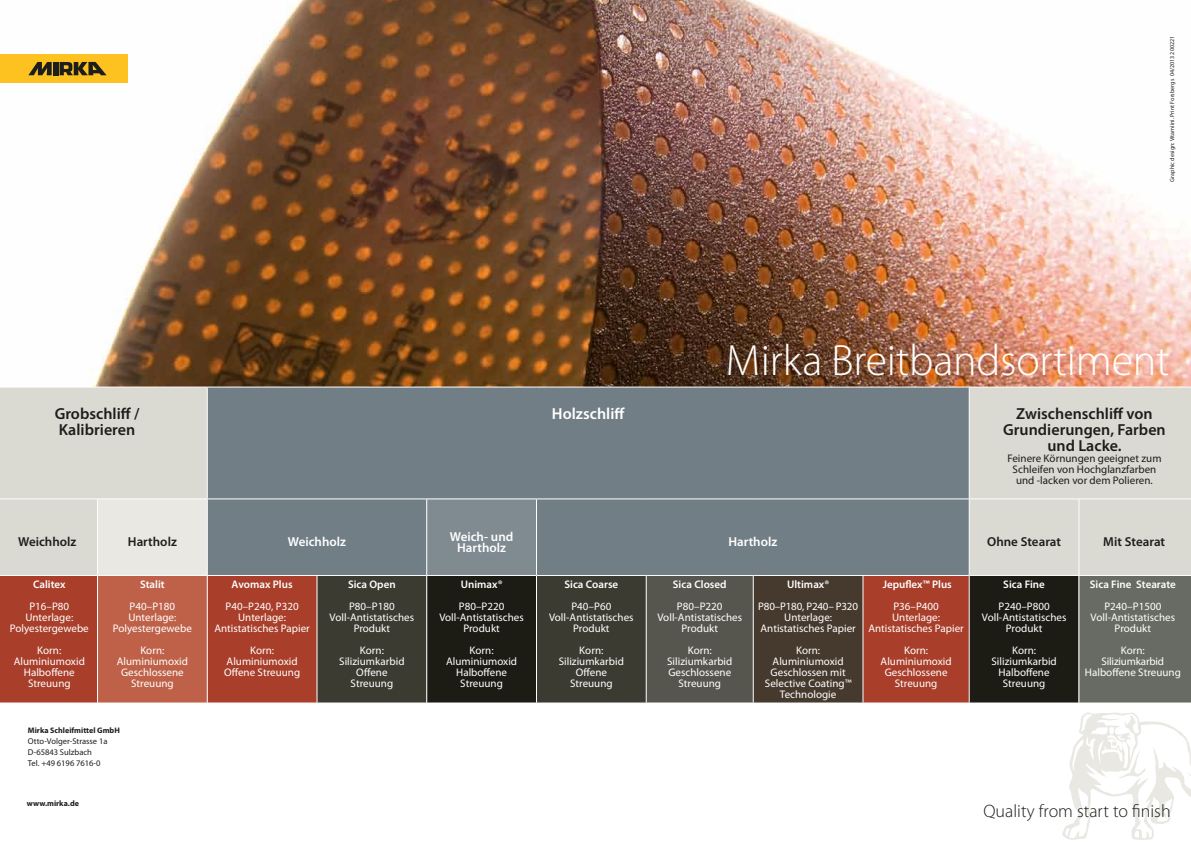
<style>
.page{position:relative;width:1191px;height:842px;background:#fff}
.page>*{position:absolute;margin:0;border:0;box-sizing:border-box;transform-origin:0 0}
.t1{font:300 44px "Myriad Pro";letter-spacing:-.005em;color:#fff}
.t2{font:300 18px "Myriad Pro";color:#1d1d1b}
.t3{font:600 16px/16px "Myriad Pro";color:#1d1d1b}
.t4{font:600 16px "Myriad Pro";color:#fff}
.t5{font:600 13px "Myriad Pro";color:#1d1d1b}
.t6{font:600 13px/11px "Myriad Pro";color:#fff;text-align:center}
.t7{font:11px/11px "Myriad Pro";color:#fff;text-align:center}
.t8{font:600 11px "Myriad Pro";color:#fff}
.t9{font:11px/11px "Myriad Pro";color:#1d1d1b;text-align:center}
.t10{font:8.5px/11px "Myriad Pro";color:#1d1d1b}
.t11{font:700 8px "Myriad Pro";color:#1d1d1b}
.t12{font:6px "Myriad Pro";color:#1d1d1b}
</style>
<div class="page">
<img style="left:0;top:0;width:1191px;height:387px">
<svg style="left:1062px;top:712px;width:129px;height:128px"></svg>
<div style="left:0;top:54px;width:128px;height:28px;background:#fdc21f"></div>
<svg style="left:28px;top:62px;width:24px;height:13px"></svg>
<div style="left:53px;top:62px;width:5px;height:13px;background:#1d1d1b"></div>
<svg style="left:60px;top:62px;width:47px;height:13px"></svg>
<div style="left:0;top:388px;width:1191px;height:187px;background:#dad9d2"></div>
<div style="left:208px;top:388px;width:760px;height:187px;background:#717e86"></div>
<div style="left:97px;top:499px;width:110px;height:76px;background:#e9e8e3"></div>
<div style="left:427px;top:499px;width:109px;height:76px;background:#7f8a91"></div>
<div style="left:0;top:576px;width:968px;height:127px;background:#a93e2a"></div>
<div style="left:97px;top:575px;width:110px;height:128px;background:#bf6148"></div>
<div style="left:318px;top:576px;width:328px;height:127px;background:#3c3b32"></div>
<div style="left:427px;top:575px;width:109px;height:128px;background:#1c1c15"></div>
<div style="left:646px;top:575px;width:107px;height:128px;background:#57564e"></div>
<div style="left:753px;top:575px;width:110px;height:128px;background:#46392e"></div>
<div style="left:969px;top:575px;width:110px;height:128px;background:#1c1c15"></div>
<div style="left:1079px;top:575px;width:112px;height:128px;background:#686b64"></div>
<hr style="left:207px;top:387px;width:1px;height:111px;background:#fff">
<hr style="left:968px;top:387px;width:1px;height:111px;background:#fff">
<hr style="left:0;top:498px;width:97px;height:1px;background:#fff">
<hr style="left:97px;top:498px;width:110px;height:1px;background:#fff">
<hr style="left:97px;top:499px;width:1px;height:76px;background:#fff">
<hr style="left:207px;top:498px;width:110px;height:1px;background:#fff">
<hr style="left:207px;top:499px;width:1px;height:76px;background:#fff">
<hr style="left:317px;top:498px;width:110px;height:1px;background:#fff">
<hr style="left:427px;top:498px;width:109px;height:1px;background:#fff">
<hr style="left:426px;top:499px;width:1px;height:76px;background:#fff">
<hr style="left:536px;top:498px;width:110px;height:1px;background:#fff">
<hr style="left:536px;top:499px;width:1px;height:76px;background:#fff">
<hr style="left:646px;top:498px;width:107px;height:1px;background:#fff">
<hr style="left:753px;top:498px;width:110px;height:1px;background:#fff">
<hr style="left:863px;top:498px;width:106px;height:1px;background:#fff">
<hr style="left:969px;top:498px;width:110px;height:1px;background:#fff">
<hr style="left:968px;top:499px;width:1px;height:76px;background:#fff">
<hr style="left:1079px;top:498px;width:112px;height:1px;background:#fff">
<hr style="left:1078px;top:499px;width:1px;height:76px;background:#fff">
<hr style="left:97px;top:575px;width:110px;height:1px;background:#fff">
<hr style="left:97px;top:576px;width:1px;height:127px;background:#fff">
<hr style="left:207px;top:576px;width:1px;height:127px;background:#fff">
<hr style="left:317px;top:576px;width:1px;height:127px;background:#fff">
<hr style="left:427px;top:575px;width:109px;height:1px;background:#fff">
<hr style="left:426px;top:576px;width:1px;height:127px;background:#fff">
<hr style="left:536px;top:576px;width:1px;height:127px;background:#fff">
<hr style="left:646px;top:575px;width:107px;height:1px;background:#fff">
<hr style="left:646px;top:576px;width:1px;height:127px;background:#fff">
<hr style="left:753px;top:575px;width:110px;height:1px;background:#fff">
<hr style="left:753px;top:576px;width:1px;height:127px;background:#fff">
<hr style="left:862px;top:576px;width:1px;height:127px;background:#fff">
<hr style="left:969px;top:575px;width:110px;height:1px;background:#fff">
<hr style="left:1079px;top:575px;width:112px;height:1px;background:#fff">
<hr style="left:1078px;top:576px;width:1px;height:127px;background:#fff">
<p class="t12" style="left:1169px;top:181px;width:147px;rotate:-90deg">Graphic design: Vitamiini. Print Forsbergs 04/2013 200221</p>
<h1 class="t1" style="left:726px;top:336px;width:445px">Mirka Breitbandsortiment</h1>
<h3 class="t3" style="left:55px;top:406px;width:86px">Grobschliff /<br>Kalibrieren</h3>
<h3 class="t4" style="left:552px;top:405px;width:74px">Holzschliff</h3>
<h3 class="t3" style="left:1003px;top:406px;width:164px;text-align:center">Zwischenschliff von<br>Grundierungen, Farben und Lacke.</h3>
<p class="t9" style="left:1007px;top:453px;width:156px">Feinere Körnungen geeignet zum<br>Schleifen von Hochglanzfarben und -lacken vor dem Polieren.</p>
<p class="t5" style="left:18px;top:535px;width:60px">Weichholz</p>
<p class="t5" style="left:128px;top:535px;width:50px">Hartholz</p>
<p class="t6" style="left:288px;top:537px;width:60px">Weichholz</p>
<p class="t6" style="left:450px;top:531px;width:65px">Weich- und<br>Hartholz</p>
<p class="t6" style="left:728px;top:537px;width:50px">Hartholz</p>
<p class="t5" style="left:987px;top:535px;width:75px">Ohne Stearat</p>
<p class="t5" style="left:1103px;top:535px;width:63px">Mit Stearat</p>
<p class="t8" style="left:33px;top:578px;width:34px">Calitex</p>
<p class="t7" style="left:10px;top:601px;width:80px">P16–P80<br>Unterlage:<br>Polyestergewebe</p>
<p class="t7" style="left:14px;top:645px;width:73px">Korn:<br>Aluminiumoxid<br>Halboffene<br>Streuung</p>
<p class="t8" style="left:882px;top:578px;width:71px">Jepuflex™ Plus</p>
<p class="t7" style="left:868px;top:601px;width:97px">P36–P400<br>Unterlage:<br>Antistatisches Papier</p>
<p class="t7" style="left:880px;top:645px;width:73px">Korn:<br>Aluminiumoxid<br>Geschlossene<br>Streuung</p>
<p class="t8" style="left:140px;top:578px;width:26px">Stalit</p>
<p class="t7" style="left:113px;top:601px;width:80px">P40–P180<br>Unterlage:<br>Polyestergewebe</p>
<p class="t7" style="left:117px;top:645px;width:73px">Korn:<br>Aluminiumoxid<br>Geschlossene<br>Streuung</p>
<p class="t8" style="left:232px;top:578px;width:63px">Avomax Plus</p>
<p class="t7" style="left:214px;top:601px;width:97px">P40–P240, P320<br>Unterlage:<br>Antistatisches Papier</p>
<p class="t7" style="left:224px;top:645px;width:78px">Korn:<br>Aluminiumoxid<br>Offene Streuung</p>
<p class="t8" style="left:673px;top:578px;width:55px">Sica Closed</p>
<p class="t7" style="left:657px;top:601px;width:86px">P80–P220<br>Voll-Antistatisches<br>Produkt</p>
<p class="t7" style="left:667px;top:645px;width:67px">Korn:<br>Siliziumkarbid<br>Geschlossene<br>Streuung</p>
<p class="t8" style="left:787px;top:578px;width:44px">Ultimax®</p>
<p class="t7" style="left:758px;top:601px;width:101px">P80–P180, P240– P320<br>Unterlage:<br>Antistatisches Papier</p>
<p class="t7" style="left:765px;top:645px;width:88px">Korn:<br>Aluminiumoxid<br>Geschlossen mit<br>Selective Coating™<br>Technologie</p>
<p class="t8" style="left:348px;top:578px;width:49px">Sica Open</p>
<p class="t7" style="left:330px;top:601px;width:86px">P80–P180<br>Voll-Antistatisches<br>Produkt</p>
<p class="t7" style="left:339px;top:645px;width:67px">Korn:<br>Siliziumkarbid<br>Offene<br>Streuung</p>
<p class="t8" style="left:461px;top:578px;width:43px">Unimax®</p>
<p class="t7" style="left:439px;top:601px;width:86px">P80–P220<br>Voll-Antistatisches<br>Produkt</p>
<p class="t7" style="left:446px;top:645px;width:73px">Korn:<br>Aluminiumoxid<br>Halboffene<br>Streuung</p>
<p class="t8" style="left:564px;top:578px;width:55px">Sica Coarse</p>
<p class="t7" style="left:549px;top:601px;width:86px">P40–P60<br>Voll-Antistatisches<br>Produkt</p>
<p class="t7" style="left:559px;top:645px;width:67px">Korn:<br>Siliziumkarbid<br>Offene<br>Streuung</p>
<p class="t8" style="left:1003px;top:578px;width:43px">Sica Fine</p>
<p class="t7" style="left:982px;top:601px;width:86px">P240–P800<br>Voll-Antistatisches<br>Produkt</p>
<p class="t7" style="left:991px;top:645px;width:67px">Korn:<br>Siliziumkarbid<br>Halboffene<br>Streuung</p>
<p class="t8" style="left:1089px;top:578px;width:87px">Sica Fine Stearate</p>
<p class="t7" style="left:1090px;top:601px;width:86px">P240–P1500<br>Voll-Antistatisches<br>Produkt</p>
<p class="t7" style="left:1084px;top:645px;width:97px">Korn:<br>Siliziumkarbid<br>Halboffene Streuung</p>
<p class="t11" style="left:28px;top:726px;width:93px">Mirka Schleifmittel GmbH</p>
<p class="t10" style="left:28px;top:736px;width:81px">Otto-Volger-Strasse 1a<br>D-65843 Sulzbach<br>Tel. +49 6196 7616-0</p>
<p class="t11" style="left:27px;top:799px;width:53px">www.mirka.de</p>
<h2 class="t2" style="left:983px;top:801px;width:189px">Quality from start to finish</h2>
</div>
